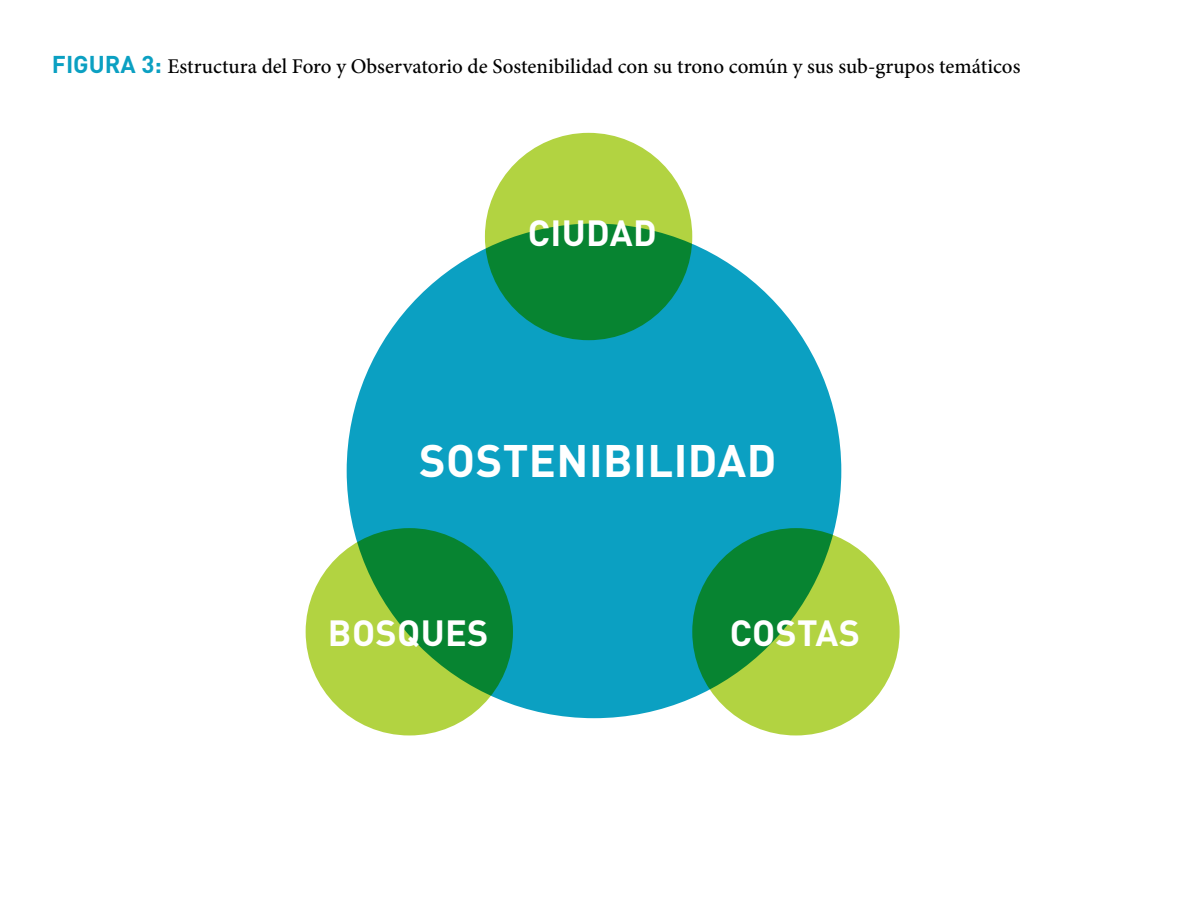
<style>
.page{position:relative;width:1188px;height:918px;background:#fff}
.page>*{position:absolute;margin:0;border:0;box-sizing:border-box;transform-origin:0 0}
.t1{font:700 45px "DIN Pro";letter-spacing:.01em;color:#fff}
.t2{font:700 36px "DIN Pro";letter-spacing:.01em;color:#fff}
.t3{font:500 21px "Minion Pro";color:#000}
.s1{font-family:"DIN Pro";font-weight:700;font-size:24px;color:#0ba0c2}
</style>
<div class="page">
<div style="left:347px;top:224px;width:494px;height:494px;background:#0ba0c2;border-radius:50%"></div>
<svg style="left:485px;top:133px;width:207px;height:207px;background:#56a838"></svg>
<svg style="left:306px;top:528px;width:207px;height:207px;background:#61ad39"></svg>
<svg style="left:692px;top:528px;width:208px;height:207px;background:#6eb33b"></svg>
<p class="t3" style="left:52px;top:53px;width:970px"><span class="s1">FIGURA 3:</span> Estructura del Foro y Observatorio de Sostenibilidad con su trono común y sus sub-grupos temáticos</p>
<h2 class="t2" style="left:528px;top:203px;width:131px">CIUDAD</h2>
<h1 class="t1" style="left:419px;top:423px;width:359px">SOSTENIBILIDAD</h1>
<h2 class="t2" style="left:328px;top:603px;width:162px">BOSQUES</h2>
<h2 class="t2" style="left:730px;top:603px;width:132px">COSTAS</h2>
</div>
